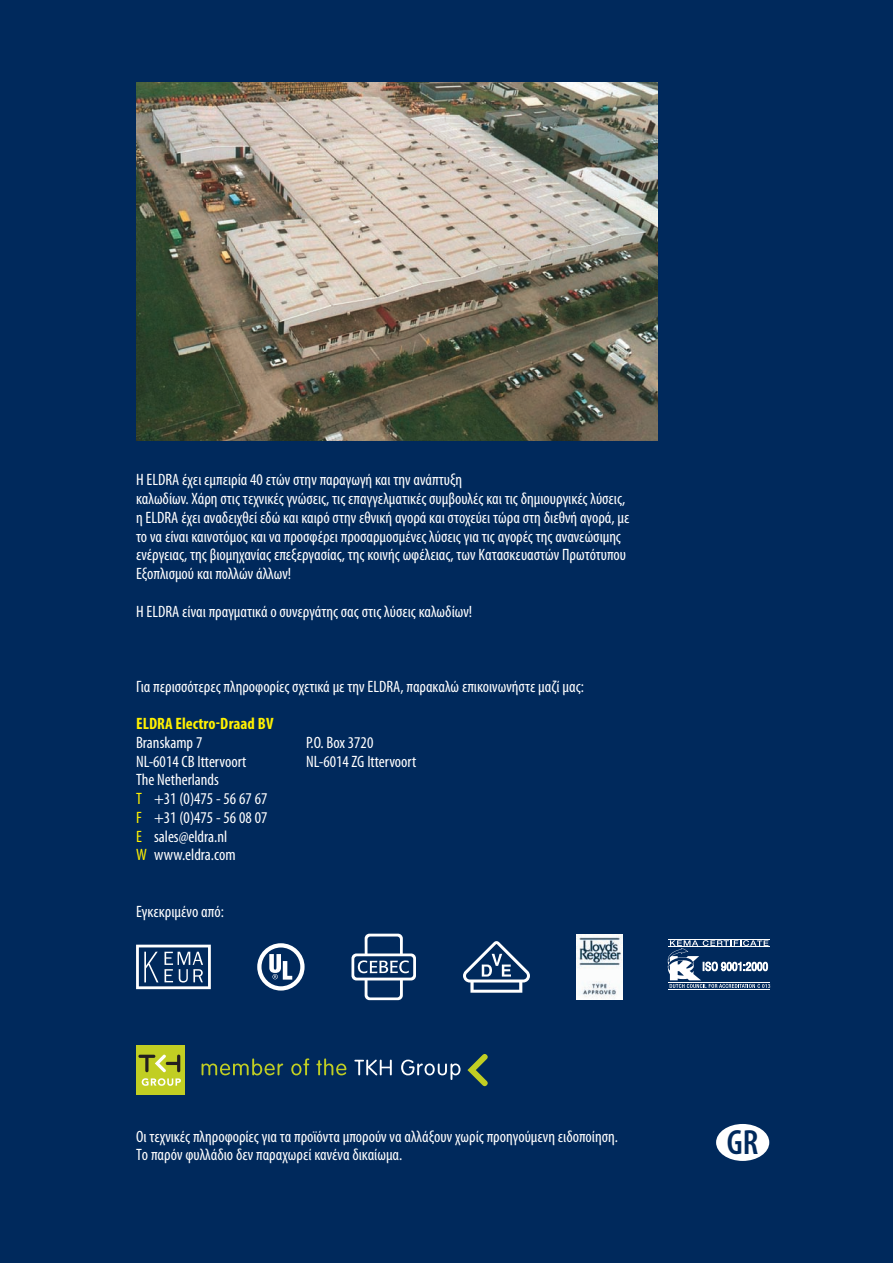
<style>
.page{position:relative;width:893px;height:1263px;background:#00295c}
.page>*{position:absolute;margin:0;border:0;box-sizing:border-box;transform-origin:0 0}
.t1{font:600 condensed 35.25px "Myriad Pro";color:#00295c}
.t2{font:condensed 16.5px/18.8px "Myriad Pro";color:#fff}
.t3{font:700 condensed 16.5px "Myriad Pro";color:#fff101}
.s1{color:#fff101}
</style>
<div class="page">
<svg style="left:136px;top:945px;width:75px;height:44px"></svg>
<svg style="left:257px;top:943px;width:48px;height:47px"></svg>
<svg style="left:351px;top:934px;width:65px;height:66px"></svg>
<svg style="left:463px;top:941px;width:67px;height:52px"></svg>
<img style="left:576px;top:934px;width:47px;height:65px">
<img style="left:136px;top:83px;width:522px;height:357px">
<hr style="left:668px;top:939px;width:102px;height:1px;background:#fff">
<hr style="left:668px;top:989px;width:102px;height:1px;background:#fff">
<svg style="left:668px;top:940px;width:102px;height:48px"></svg>
<svg style="left:467px;top:1054px;width:21px;height:32px"></svg>
<svg style="left:202px;top:1058px;width:81px;height:17px"></svg>
<svg style="left:291px;top:1058px;width:18px;height:17px"></svg>
<svg style="left:316px;top:1058px;width:30px;height:17px"></svg>
<svg style="left:354px;top:1059px;width:38px;height:16px"></svg>
<svg style="left:401px;top:1059px;width:59px;height:21px"></svg>
<svg style="left:136px;top:1046px;width:49px;height:49px;background:#bac435"></svg>
<div style="left:716px;top:1124px;width:53px;height:37px;background:#fff;border-radius:50%"></div>
<p class="t2" style="left:136px;top:470px;width:495px">Η ELDRA έχει εμπειρία 40 ετών στην παραγωγή και την ανάπτυξη<br>καλωδίων. Χάρη στις τεχνικές γνώσεις, τις επαγγελματικές συμβουλές και τις δημιουργικές λύσεις, η ELDRA έχει αναδειχθεί εδώ και καιρό στην εθνική αγορά και στοχεύει τώρα στη διεθνή αγορά, με το να είναι καινοτόμος και να προσφέρει προσαρμοσμένες λύσεις για τις αγορές της ανανεώσιμης ενέργειας, της βιομηχανίας επεξεργασίας, της κοινής ωφέλειας, των Κατασκευαστών Πρωτότυπου Εξοπλισμού και πολλών άλλων!</p>
<p class="t2" style="left:136px;top:601px;width:338px">Η ELDRA είναι πραγματικά ο συνεργάτης σας στις λύσεις καλωδίων!</p>
<p class="t2" style="left:136px;top:676px;width:449px">Για περισσότερες πληροφορίες σχετικά με την ELDRA, παρακαλώ επικοινωνήστε μαζί μας:</p>
<p class="t3" style="left:136px;top:713px;width:139px">ELDRA Electro-Draad BV</p>
<p class="t2" style="left:136px;top:733px;width:68px">Branskamp 7</p>
<p class="t2" style="left:306px;top:733px;width:69px">P.O. Box 3720</p>
<p class="t2" style="left:136px;top:751px;width:112px">NL-6014 CB Ittervoort</p>
<p class="t2" style="left:306px;top:751px;width:112px">NL-6014 ZG Ittervoort</p>
<p class="t2" style="left:136px;top:770px;width:133px">The Netherlands<br><span class="s1">T</span> +31 (0)475 - 56 67 67<br><span class="s1">F</span> +31 (0)475 - 56 08 07<br><span class="s1">E</span> sales@eldra.nl<br><span class="s1">W</span> www.eldra.com</p>
<p class="t2" style="left:136px;top:901px;width:89px">Εγκεκριμένο από:</p>
<p class="t2" style="left:136px;top:1126px;width:483px">Οι τεχνικές πληροφορίες για τα προϊόντα μπορούν να αλλάξουν χωρίς προηγούμενη ειδοποίηση.<br>Το παρόν φυλλάδιο δεν παραχωρεί κανένα δικαίωμα.</p>
<h1 class="t1" style="left:727px;top:1120px;width:33px">GR</h1>
</div>
